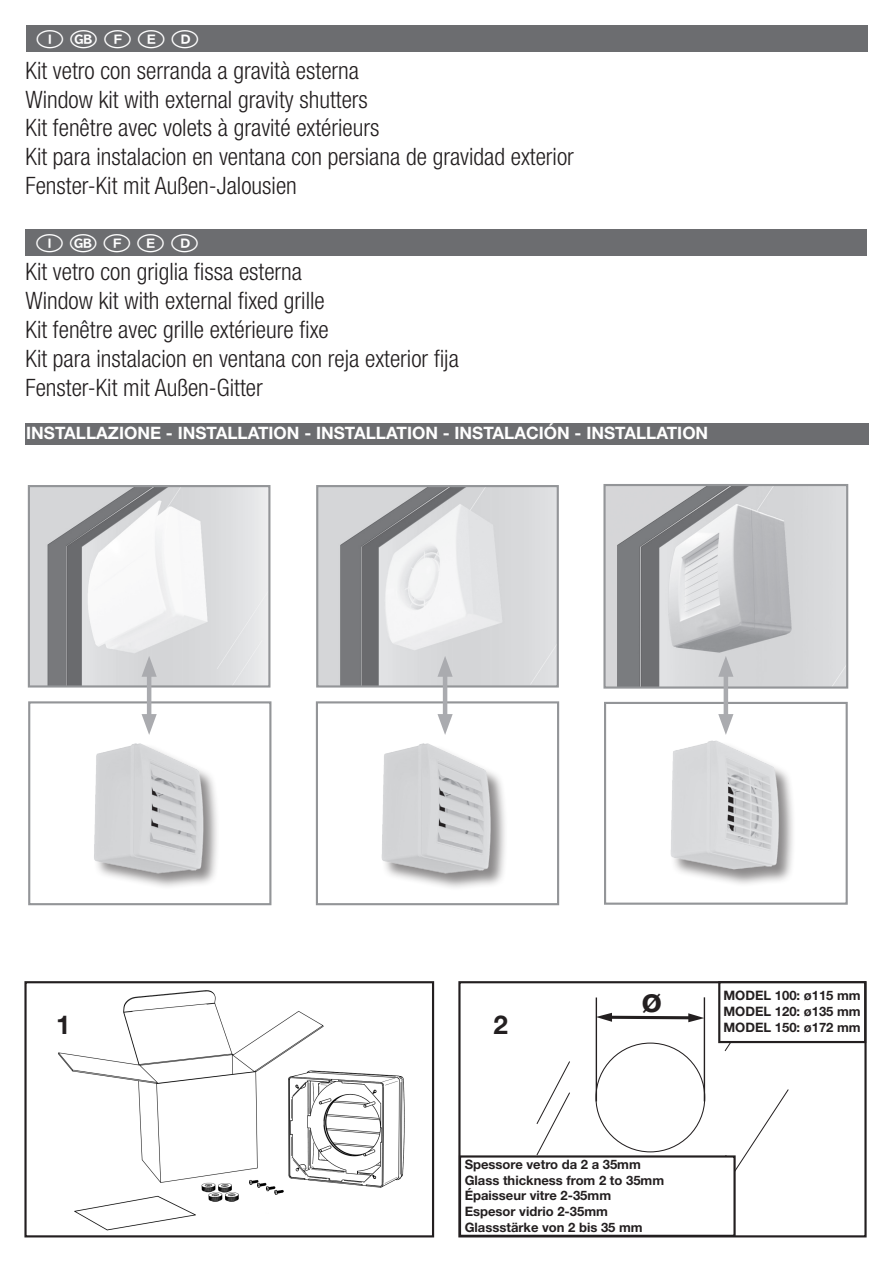
<style>
.page{position:relative;width:893px;height:1263px;background:#fff}
.page>*{position:absolute;margin:0;border:0;box-sizing:border-box;transform-origin:0 0}
.t1{font:700 33.9px "Helvetica Neue LT Std";color:#231f20}
.t2{font:700 26.1px "Helvetica Neue LT Std";color:#231f20}
.t3{font:300 condensed 24px "Helvetica Neue LT Std";color:#231f20}
.t4{font:700 17.1px "Helvetica Neue LT Std";color:#fff}
.t5{font:700 13.05px "Helvetica Neue LT Std";color:#231f20}
</style>
<div class="page">
<img style="left:606px;top:487px;width:239px;height:199px">
<div style="left:603px;top:484px;width:245px;height:205px;border:2px solid #939598"></div>
<div style="left:458px;top:981px;width:409px;height:256px;border:2px solid #231f20"></div>
<img style="left:58px;top:990px;width:347px;height:241px">
<div style="left:24px;top:981px;width:410px;height:256px;border:2px solid #231f20"></div>
<svg style="left:536px;top:1061px;width:34px;height:94px"></svg>
<svg style="left:693px;top:1089px;width:96px;height:81px"></svg>
<svg style="left:724px;top:1043px;width:34px;height:8px"></svg>
<div style="left:718px;top:981px;width:148px;height:62px;border:2px solid #231f20"></div>
<hr style="left:704px;top:997px;width:1px;height:104px;background:#231f20">
<hr style="left:596px;top:997px;width:1px;height:104px;background:#231f20">
<svg style="left:597px;top:1013px;width:107px;height:9px"></svg>
<div style="left:26px;top:423px;width:843px;height:21px;background:#6c6d70"></div>
<img style="left:319px;top:488px;width:237px;height:196px">
<div style="left:316px;top:485px;width:243px;height:202px;border:2px solid #939598"></div>
<img style="left:31px;top:488px;width:236px;height:196px">
<div style="left:28px;top:485px;width:242px;height:202px;border:2px solid #939598"></div>
<div style="left:26px;top:26px;width:841px;height:26px;background:#6c6d70"></div>
<div style="left:26px;top:230px;width:841px;height:26px;background:#6c6d70"></div>
<div style="left:460px;top:1156px;width:275px;height:80px;background:#fff"></div>
<div style="left:459px;top:1155px;width:277px;height:82px;border:2px solid #231f20"></div>
<hr style="left:147px;top:668px;width:4px;height:54px;background:#aaabaf">
<svg style="left:142px;top:656px;width:15px;height:21px"></svg>
<hr style="left:443px;top:668px;width:4px;height:54px;background:#aaabaf">
<svg style="left:437px;top:656px;width:16px;height:21px"></svg>
<hr style="left:724px;top:668px;width:4px;height:54px;background:#aaabaf">
<svg style="left:718px;top:656px;width:15px;height:21px"></svg>
<img style="left:28px;top:702px;width:243px;height:203px">
<img style="left:607px;top:702px;width:241px;height:203px">
<img style="left:316px;top:702px;width:243px;height:203px">
<p class="t3" style="left:26px;top:57px;width:335px">Kit vetro con serranda a gravità esterna</p>
<p class="t3" style="left:26px;top:85px;width:344px">Window kit with external gravity shutters</p>
<p class="t3" style="left:26px;top:114px;width:355px">Kit fenêtre avec volets à gravité extérieurs</p>
<p class="t3" style="left:26px;top:143px;width:550px">Kit para instalacion en ventana con persiana de gravidad exterior</p>
<p class="t3" style="left:26px;top:172px;width:273px">Fenster-Kit mit Außen-Jalousien</p>
<p class="t3" style="left:26px;top:258px;width:278px">Kit vetro con griglia fissa esterna</p>
<p class="t3" style="left:26px;top:287px;width:301px">Window kit with external fixed grille</p>
<p class="t3" style="left:26px;top:316px;width:305px">Kit fenêtre avec grille extérieure fixe</p>
<p class="t3" style="left:26px;top:345px;width:435px">Kit para instalacion en ventana con reja exterior fija</p>
<p class="t3" style="left:26px;top:373px;width:239px">Fenster-Kit mit Außen-Gitter</p>
<p class="t4" style="left:26px;top:422px;width:684px">INSTALLAZIONE - INSTALLATION - INSTALLATION - INSTALACIÓN - INSTALLATION</p>
<p class="t2" style="left:56px;top:1008px;width:16px">1</p>
<p class="t2" style="left:493px;top:1008px;width:16px">2</p>
<p class="t1" style="left:641px;top:979px;width:22px">ø</p>
<p class="t5" style="left:465px;top:1156px;width:178px">Spessore vetro da 2 a 35mm</p>
<p class="t5" style="left:465px;top:1172px;width:201px">Glass thickness from 2 to 35mm</p>
<p class="t5" style="left:465px;top:1187px;width:148px">Épaisseur vitre 2-35mm</p>
<p class="t5" style="left:465px;top:1203px;width:145px">Espesor vidrio 2-35mm</p>
<p class="t5" style="left:465px;top:1219px;width:179px">Glassstärke von 2 bis 35 mm</p>
<p class="t5" style="left:723px;top:987px;width:139px">MODEL 100: ø115 mm</p>
<p class="t5" style="left:723px;top:1003px;width:139px">MODEL 120: ø135 mm</p>
<p class="t5" style="left:723px;top:1019px;width:139px">MODEL 150: ø172 mm</p>
</div>
